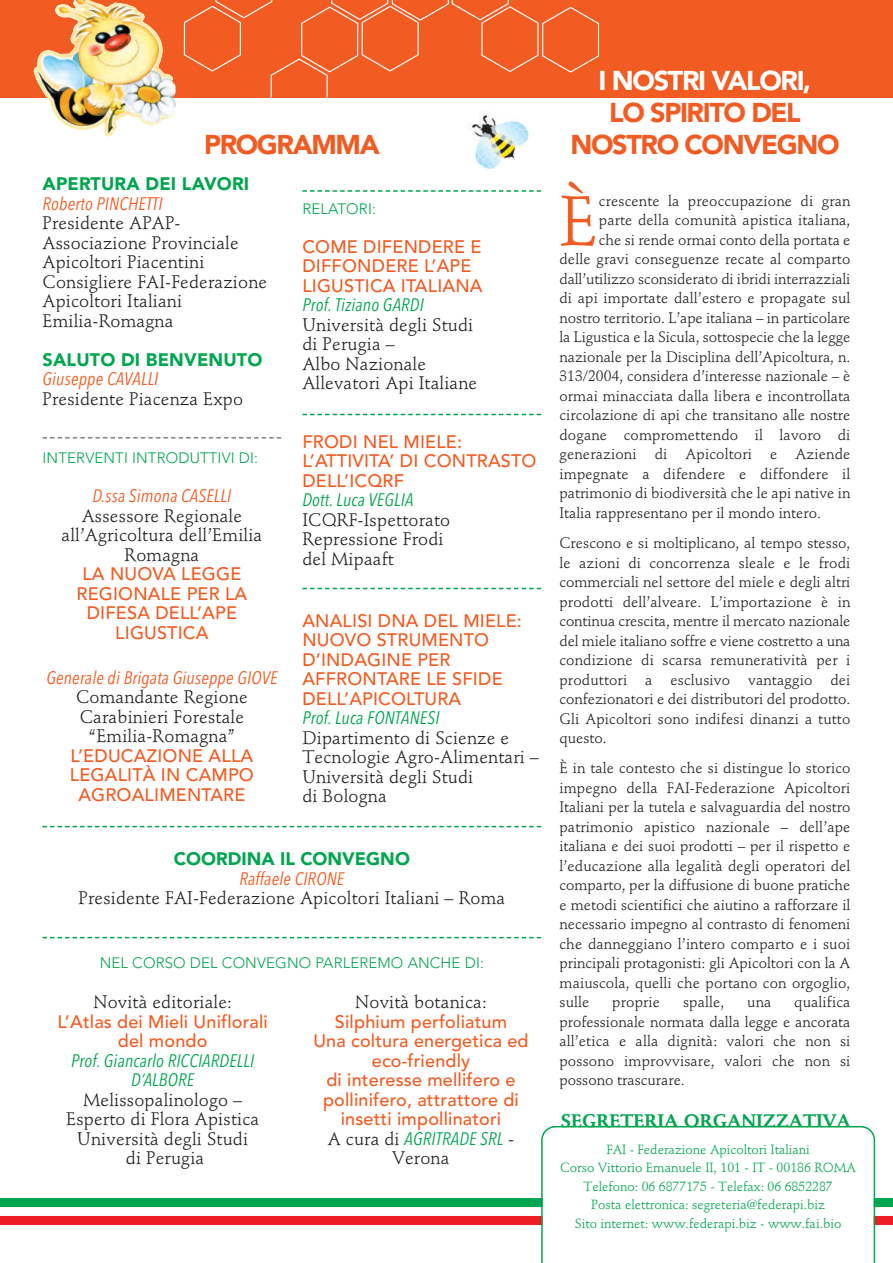
<style>
.page{position:relative;width:893px;height:1263px;background:#fff}
.page>*{position:absolute;margin:0;border:0;box-sizing:border-box;transform-origin:0 0}
.t1{font:69.15px "Stempell";color:#f25b21}
.t2{font:900 27px/32.1px "Avenir";letter-spacing:-.05em;color:#f25b21;text-align:center}
.t3{font:900 27px "Avenir";letter-spacing:-.05em;color:#fff}
.t4{font:18px/19.5px "Stempell";letter-spacing:.01em;color:#231f20}
.t5{font:500 18px/19.5px "Avenir";letter-spacing:.01em;color:#f25b21;text-align:center}
.t6{font:italic 18px/19.5px "Avenir Next Condensed";letter-spacing:.01em;color:#00a54f;text-align:center}
.t7{font:italic 18px "Avenir Next Condensed";letter-spacing:.01em;color:#f25b21}
.t8{font:900 18px "Avenir";letter-spacing:.01em;color:#00a54f}
.t9{font:700 18px "Stempell";color:#00a54f}
.t10{font:15px/19.5px "Stempell";letter-spacing:.005em;color:#231f20;text-align:justify}
.t11{font:300 15px "Avenir";letter-spacing:.01em;color:#00a54f}
.t12{font:13.2px/18.5px "Stempell";color:#00a54f;text-align:center}
.s1{font-family:"Stempell";font-style:normal;color:#231f20}
</style>
<div class="page">
<img style="left:468px;top:111px;width:61px;height:58px">
<div style="left:0;top:0;width:893px;height:98px;background:#f25b21"></div>
<svg style="left:183px;top:0;width:417px;height:98px"></svg>
<div style="left:0;top:1216px;width:893px;height:9px;background:#ee1d23"></div>
<div style="left:0;top:1198px;width:893px;height:9px;background:#00a54f"></div>
<svg style="left:43px;top:437px;width:238px;height:1px"></svg>
<svg style="left:302px;top:190px;width:239px;height:2px"></svg>
<svg style="left:302px;top:414px;width:239px;height:1px"></svg>
<svg style="left:302px;top:588px;width:239px;height:1px"></svg>
<svg style="left:541px;top:1126px;width:334px;height:137px"></svg>
<img style="left:84px;top:0;width:79px;height:59px">
<svg style="left:43px;top:826px;width:498px;height:1px"></svg>
<svg style="left:43px;top:937px;width:498px;height:1px"></svg>
<h2 class="t2" style="left:204px;top:128px;width:177px">PROGRAMMA</h2>
<p class="t8" style="left:43px;top:169px;width:208px">APERTURA DEI LAVORI</p>
<p class="t7" style="left:43px;top:193px;width:122px">Roberto PINCHETTI</p>
<p class="t4" style="left:43px;top:213px;width:226px">Presidente APAP-<br>Associazione Provinciale<br>Apicoltori Piacentini<br>Consigliere FAI-Federazione<br>Apicoltori Italiani<br>Emilia-Romagna</p>
<p class="t8" style="left:43px;top:344px;width:221px">SALUTO DI BENVENUTO</p>
<p class="t7" style="left:43px;top:368px;width:117px">Giuseppe CAVALLI</p>
<p class="t4" style="left:43px;top:389px;width:202px">Presidente Piacenza Expo</p>
<p class="t11" style="left:302px;top:200px;width:75px">RELATORI:</p>
<p class="t5" style="left:302px;top:236px;width:182px;text-align:left">COME DIFENDERE E<br>DIFFONDERE L’APE<br>LIGUSTICA ITALIANA</p>
<p class="t6" style="left:302px;top:295px;width:123px">Prof. Tiziano GARDI</p>
<p class="t4" style="left:302px;top:315px;width:176px">Università degli Studi di Perugia –<br>Albo Nazionale<br>Allevatori Api Italiane</p>
<p class="t11" style="left:43px;top:449px;width:217px">INTERVENTI INTRODUTTIVI DI:</p>
<p class="t7" style="left:93px;top:485px;width:140px">D.ssa Simona CASELLI</p>
<p class="t4" style="left:62px;top:506px;width:202px;text-align:center">Assessore Regionale all’Agricoltura dell’Emilia<br>Romagna</p>
<p class="t5" style="left:77px;top:563px;width:172px">LA NUOVA LEGGE<br>REGIONALE PER LA<br>DIFESA DELL’APE<br>LIGUSTICA</p>
<p class="t7" style="left:46px;top:667px;width:233px">Generale di Brigata Giuseppe GIOVE</p>
<p class="t4" style="left:76px;top:687px;width:173px;text-align:center">Comandante Regione<br>Carabinieri Forestale “Emilia-Romagna”</p>
<p class="t5" style="left:70px;top:745px;width:185px">L’EDUCAZIONE ALLA<br>LEGALITÀ IN CAMPO<br>AGROALIMENTARE</p>
<p class="t5" style="left:302px;top:431px;width:236px;text-align:left">FRODI NEL MIELE:<br>L’ATTIVITA’ DI CONTRASTO<br>DELL’ICQRF</p>
<p class="t6" style="left:302px;top:490px;width:112px">Dott. Luca VEGLIA</p>
<p class="t4" style="left:302px;top:510px;width:149px">ICQRF-Ispettorato<br>Repressione Frodi del Mipaaft</p>
<p class="t5" style="left:302px;top:610px;width:221px;text-align:left">ANALISI DNA DEL MIELE:<br>NUOVO STRUMENTO<br>D’INDAGINE PER<br>AFFRONTARE LE SFIDE<br>DELL’APICOLTURA</p>
<p class="t6" style="left:302px;top:708px;width:139px">Prof. Luca FONTANESI</p>
<p class="t4" style="left:302px;top:728px;width:238px">Dipartimento di Scienze e<br>Tecnologie Agro-Alimentari –<br>Università degli Studi<br>di Bologna</p>
<p class="t8" style="left:174px;top:843px;width:238px">COORDINA IL CONVEGNO</p>
<p class="t7" style="left:239px;top:867px;width:106px">Raffaele CIRONE</p>
<p class="t4" style="left:78px;top:888px;width:428px">Presidente FAI-Federazione Apicoltori Italiani – Roma</p>
<p class="t11" style="left:100px;top:954px;width:386px">NEL CORSO DEL CONVEGNO PARLEREMO ANCHE DI:</p>
<p class="t4" style="left:93px;top:992px;width:140px">Novità editoriale:</p>
<p class="t5" style="left:57px;top:1011px;width:212px">L’Atlas dei Mieli Uniflorali del mondo</p>
<p class="t6" style="left:71px;top:1051px;width:184px">Prof. Giancarlo RICCIARDELLI<br>D’ALBORE</p>
<p class="t4" style="left:66px;top:1090px;width:194px;text-align:center">Melissopalinologo –<br>Esperto di Flora Apistica<br>Università degli Studi<br>di Perugia</p>
<p class="t4" style="left:355px;top:992px;width:133px">Novità botanica:</p>
<p class="t5" style="left:313px;top:1011px;width:217px">Silphium perfoliatum<br>Una coltura energetica ed eco-friendly<br>di interesse mellifero e pollinifero, attrattore di insetti impollinatori</p>
<p class="t6" style="left:328px;top:1129px;width:188px"><span class="s1">A cura di</span> AGRITRADE SRL <span class="s1">-</span></p>
<p class="t4" style="left:393px;top:1148px;width:58px">Verona</p>
<h2 class="t3" style="left:599px;top:57px;width:214px">I NOSTRI VALORI,</h2>
<h2 class="t2" style="left:570px;top:96px;width:270px">LO SPIRITO DEL<br>NOSTRO CONVEGNO</h2>
<h1 class="t1" style="left:559px;top:181px;width:40px">È</h1>
<p class="t10" style="left:599px;top:191px;width:253px">crescente la preoccupazione di gran</p>
<p class="t10" style="left:599px;top:211px;width:253px">parte della comunità apistica italiana,</p>
<p class="t10" style="left:599px;top:230px;width:253px">che si rende ormai conto della portata e</p>
<p class="t10" style="left:559px;top:250px;width:292px">delle gravi conseguenze recate al comparto</p>
<p class="t10" style="left:559px;top:269px;width:292px">dall’utilizzo sconsiderato di ibridi interrazziali</p>
<p class="t10" style="left:559px;top:289px;width:292px">di api importate dall’estero e propagate sul</p>
<p class="t10" style="left:559px;top:308px;width:292px">nostro territorio. L’ape italiana – in particolare</p>
<p class="t10" style="left:559px;top:328px;width:292px">la Ligustica e la Sicula, sottospecie che la legge</p>
<p class="t10" style="left:559px;top:347px;width:292px">nazionale per la Disciplina dell’Apicoltura, n.</p>
<p class="t10" style="left:559px;top:367px;width:292px">313/2004, considera d’interesse nazionale – è</p>
<p class="t10" style="left:559px;top:386px;width:292px">ormai minacciata dalla libera e incontrollata</p>
<p class="t10" style="left:559px;top:406px;width:292px">circolazione di api che transitano alle nostre</p>
<p class="t10" style="left:559px;top:425px;width:292px">dogane compromettendo il lavoro di</p>
<p class="t10" style="left:559px;top:445px;width:292px">generazioni di Apicoltori e Aziende</p>
<p class="t10" style="left:559px;top:464px;width:292px">impegnate a difendere e diffondere il</p>
<p class="t10" style="left:559px;top:484px;width:292px">patrimonio di biodiversità che le api native in</p>
<p class="t10" style="left:559px;top:503px;width:263px">Italia rappresentano per il mondo intero.</p>
<p class="t10" style="left:559px;top:533px;width:292px">Crescono e si moltiplicano, al tempo stesso, le azioni di concorrenza sleale e le frodi commerciali nel settore del miele e degli altri prodotti dell’alveare. L’importazione è in continua crescita, mentre il mercato nazionale del miele italiano soffre e viene costretto a una condizione di scarsa remuneratività per i produttori a esclusivo vantaggio dei confezionatori e dei distributori del prodotto.<br>Gli Apicoltori sono indifesi dinanzi a tutto questo.</p>
<p class="t10" style="left:559px;top:758px;width:292px">È in tale contesto che si distingue lo storico impegno della FAI-Federazione Apicoltori Italiani per la tutela e salvaguardia del nostro patrimonio apistico nazionale – dell’ape italiana e dei suoi prodotti – per il rispetto e l’educazione alla legalità degli operatori del comparto, per la diffusione di buone pratiche e metodi scientifici che aiutino a rafforzare il necessario impegno al contrasto di fenomeni che danneggiano l’intero comparto e i suoi principali protagonisti: gli Apicoltori con la A maiuscola, quelli che portano con orgoglio, sulle</p>
<p class="t10" style="left:559px;top:992px;width:292px;text-indent:235px">qualifica professionale normata dalla legge e ancorata all’etica e alla dignità: valori che non si possono improvvisare, valori che non si possono trascurare.</p>
<p class="t10" style="left:612px;top:992px;width:49px">proprie</p>
<p class="t10" style="left:683px;top:992px;width:43px">spalle,</p>
<p class="t10" style="left:747px;top:992px;width:26px">una</p>
<p class="t9" style="left:561px;top:1110px;width:291px">SEGRETERIA ORGANIZZATIVA</p>
<p class="t12" style="left:560px;top:1140px;width:297px">FAI - Federazione Apicoltori Italiani<br>Corso Vittorio Emanuele II, 101 - IT - 00186 ROMA Telefono: 06 6877175 - Telefax: 06 6852287<br>Posta elettronica: segreteria@federapi.biz<br>Sito internet: www.federapi.biz - www.fai.bio</p>
</div>
